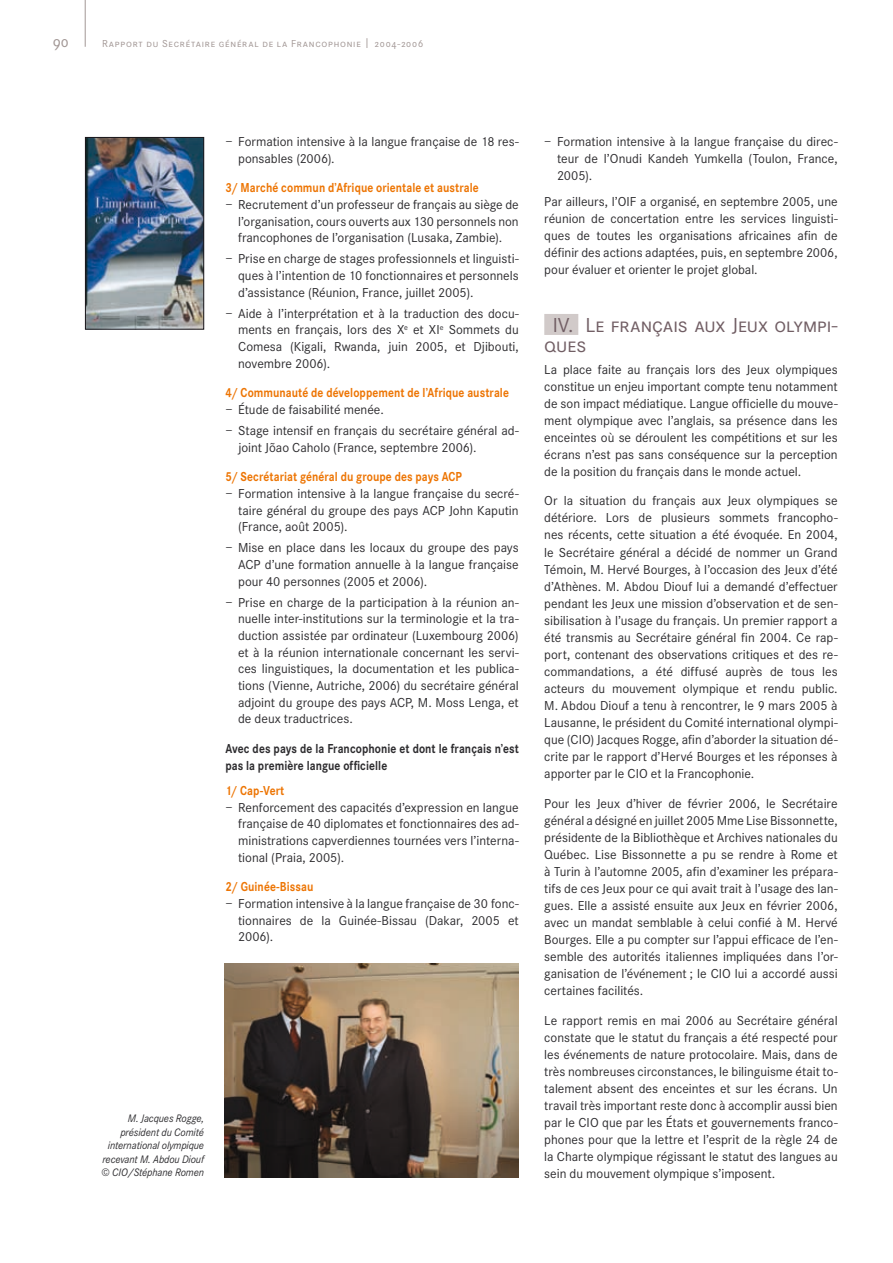
<style>
.page{position:relative;width:893px;height:1263px;background:#fff}
.page>*{position:absolute;margin:0;border:0;box-sizing:border-box;transform-origin:0 0}
.t1{font:21px/20px "Corporate SSC";letter-spacing:-.005em;color:#715e64}
.t2{font:16.5px "Corporate SSC";color:#a29795}
.t3{font:13.5px/17px "Corporate S";color:#2d2c2f;text-align:justify}
.t4{font:700 13.5px "Corporate S";letter-spacing:.005em;color:#ed7504;scale:.85 1}
.t5{font:700 13.5px/16.6px "Corporate S";letter-spacing:.005em;color:#2d2c2f;scale:.85 1}
.t6{font:italic 11.25px/13.5px "Corporate S";letter-spacing:-.01em;color:#2d2c2f;text-align:right;scale:.95 1}
.t7{font:10.5px "Corporate SSC";letter-spacing:.07em;color:#a29795}
.s1{font-size:14.7px}
</style>
<div class="page">
<img style="left:225px;top:963px;width:294px;height:215px">
<img style="left:87px;top:139px;width:115px;height:189px">
<div style="left:85px;top:137px;width:119px;height:193px;border:1px solid #1a171c"></div>
<hr style="left:85px;top:0;width:1px;height:47px;background:#a29795">
<div style="left:544px;top:314px;width:34px;height:21px;background:#d1cac9"></div>
<p class="t2" style="left:53px;top:32px;width:17px">90</p>
<p class="t7" style="left:102px;top:38px;width:323px">Rapport du Secrétaire général de la Francophonie <span class="s1">I</span> 2004-2006</p>
<p class="t3" style="left:238px;top:134px;width:282px;text-indent:-13px">– Formation intensive à la langue française de 18 res&shy;ponsables (2006).</p>
<p class="t4" style="left:225px;top:180px;width:300px">3/ Marché commun d’Afrique orientale et australe</p>
<p class="t3" style="left:238px;top:196px;width:282px;text-indent:-13px">– Recrutement d’un professeur de français au siège de l’organisation, cours ouverts aux 130 personnels non francophones de l’organisation (Lusaka, Zambie).</p>
<p class="t3" style="left:238px;top:251px;width:282px;text-indent:-13px">– Prise en charge de stages professionnels et linguisti&shy;ques à l’intention de 10 fonctionnaires et personnels d’assistance (Réunion, France, juillet 2005).</p>
<p class="t3" style="left:238px;top:305px;width:282px;text-indent:-13px">– Aide à l’interprétation et à la traduction des docu&shy;ments en français, lors des X<sup>e</sup> et XI<sup>e</sup> Sommets du Comesa (Kigali, Rwanda, juin 2005, et Djibouti, novembre 2006).</p>
<p class="t4" style="left:225px;top:385px;width:335px">4/ Communauté de développement de l’Afrique australe</p>
<p class="t3" style="left:225px;top:401px;width:160px">– Étude de faisabilité menée.</p>
<p class="t3" style="left:238px;top:422px;width:282px;text-indent:-13px">– Stage intensif en français du secrétaire général ad&shy;joint Jõao Caholo (France, septembre 2006).</p>
<p class="t4" style="left:225px;top:469px;width:280px">5/ Secrétariat général du groupe des pays ACP</p>
<p class="t3" style="left:238px;top:485px;width:282px;text-indent:-13px">– Formation intensive à la langue française du secré&shy;taire général du groupe des pays ACP John Kaputin (France, août 2005).</p>
<p class="t3" style="left:238px;top:540px;width:282px;text-indent:-13px">– Mise en place dans les locaux du groupe des pays ACP d’une formation annuelle à la langue française pour 40 personnes (2005 et 2006).</p>
<p class="t3" style="left:238px;top:594px;width:282px;text-indent:-13px">– Prise en charge de la participation à la réunion an&shy;nuelle inter-institutions sur la terminologie et la tra&shy;duction assistée par ordinateur (Luxembourg 2006) et à la réunion internationale concernant les servi&shy;ces linguistiques, la documentation et les publica&shy;tions (Vienne, Autriche, 2006) du secrétaire général adjoint du groupe des pays ACP, M. Moss Lenga, et de deux traductrices.</p>
<p class="t5" style="left:225px;top:740px;width:347px">Avec des pays de la Francophonie et dont le français n’est pas la première langue officielle</p>
<p class="t4" style="left:225px;top:783px;width:71px">1/ Cap-Vert</p>
<p class="t3" style="left:238px;top:799px;width:282px;text-indent:-13px">– Renforcement des capacités d’expression en langue française de 40 diplomates et fonctionnaires des ad&shy;ministrations capverdiennes tournées vers l’interna&shy;tional (Praia, 2005).</p>
<p class="t4" style="left:225px;top:879px;width:105px">2/ Guinée-Bissau</p>
<p class="t3" style="left:238px;top:895px;width:282px;text-indent:-13px">– Formation intensive à la langue française de 30 fonc&shy;tionnaires de la Guinée-Bissau (Dakar, 2005 et 2006).</p>
<p class="t6" style="left:101px;top:1112px;width:110px">M. Jacques Rogge, président du Comité international olympique recevant M. Abdou Diouf © CIO/Stéphane Romen</p>
<p class="t3" style="left:557px;top:133px;width:282px;text-indent:-13px">– Formation intensive à la langue française du direc&shy;teur de l’Onudi Kandeh Yumkella (Toulon, France, 2005).</p>
<p class="t3" style="left:544px;top:193px;width:295px">Par ailleurs, l’OIF a organisé, en septembre 2005, une réunion de concertation entre les services linguisti&shy;ques de toutes les organisations africaines afin de définir des actions adaptées, puis, en septembre 2006, pour évaluer et orienter le projet global.</p>
<h1 class="t1" style="left:544px;top:316px;width:295px;text-indent:9px">IV. Le français aux Jeux olympi&shy;ques</h1>
<p class="t3" style="left:544px;top:361px;width:295px">La place faite au français lors des Jeux olympiques constitue un enjeu important compte tenu notamment de son impact médiatique. Langue officielle du mouve&shy;ment olympique avec l’anglais, sa présence dans les enceintes où se déroulent les compétitions et sur les écrans n’est pas sans conséquence sur la perception de la position du français dans le monde actuel.</p>
<p class="t3" style="left:544px;top:493px;width:295px">Or la situation du français aux Jeux olympiques se détériore. Lors de plusieurs sommets francopho&shy;nes récents, cette situation a été évoquée. En 2004, le Secrétaire général a décidé de nommer un Grand Témoin, M. Hervé Bourges, à l’occasion des Jeux d’été d’Athènes. M. Abdou Diouf lui a demandé d’effectuer pendant les Jeux une mission d’observation et de sen&shy;sibilisation à l’usage du français. Un premier rapport a été transmis au Secrétaire général fin 2004. Ce rap&shy;port, contenant des observations critiques et des re&shy;commandations, a été diffusé auprès de tous les acteurs du mouvement olympique et rendu public.<br>M. Abdou Diouf a tenu à rencontrer, le 9 mars 2005 à Lausanne, le président du Comité international olympi&shy;que (CIO) Jacques Rogge, afin d’aborder la situation dé&shy;crite par le rapport d’Hervé Bourges et les réponses à apporter par le CIO et la Francophonie.</p>
<p class="t3" style="left:544px;top:795px;width:295px">Pour les Jeux d’hiver de février 2006, le Secrétaire général a désigné en juillet 2005 Mme Lise Bissonnette, présidente de la Bibliothèque et Archives nationales du Québec. Lise Bissonnette a pu se rendre à Rome et à Turin à l’automne 2005, afin d’examiner les prépara&shy;tifs de ces Jeux pour ce qui avait trait à l’usage des lan&shy;gues. Elle a assisté ensuite aux Jeux en février 2006, avec un mandat semblable à celui confié à M. Hervé Bourges. Elle a pu compter sur l’appui efficace de l’en&shy;semble des autorités italiennes impliquées dans l’or&shy;ganisation de l’événement ; le CIO lui a accordé aussi certaines facilités.</p>
<p class="t3" style="left:544px;top:1012px;width:295px">Le rapport remis en mai 2006 au Secrétaire général constate que le statut du français a été respecté pour les événements de nature protocolaire. Mais, dans de très nombreuses circonstances, le bilinguisme était to&shy;talement absent des enceintes et sur les écrans. Un travail très important reste donc à accomplir aussi bien par le CIO que par les États et gouvernements franco&shy;phones pour que la lettre et l’esprit de la règle 24 de la Charte olympique régissant le statut des langues au sein du mouvement olympique s’imposent.</p>
</div>
